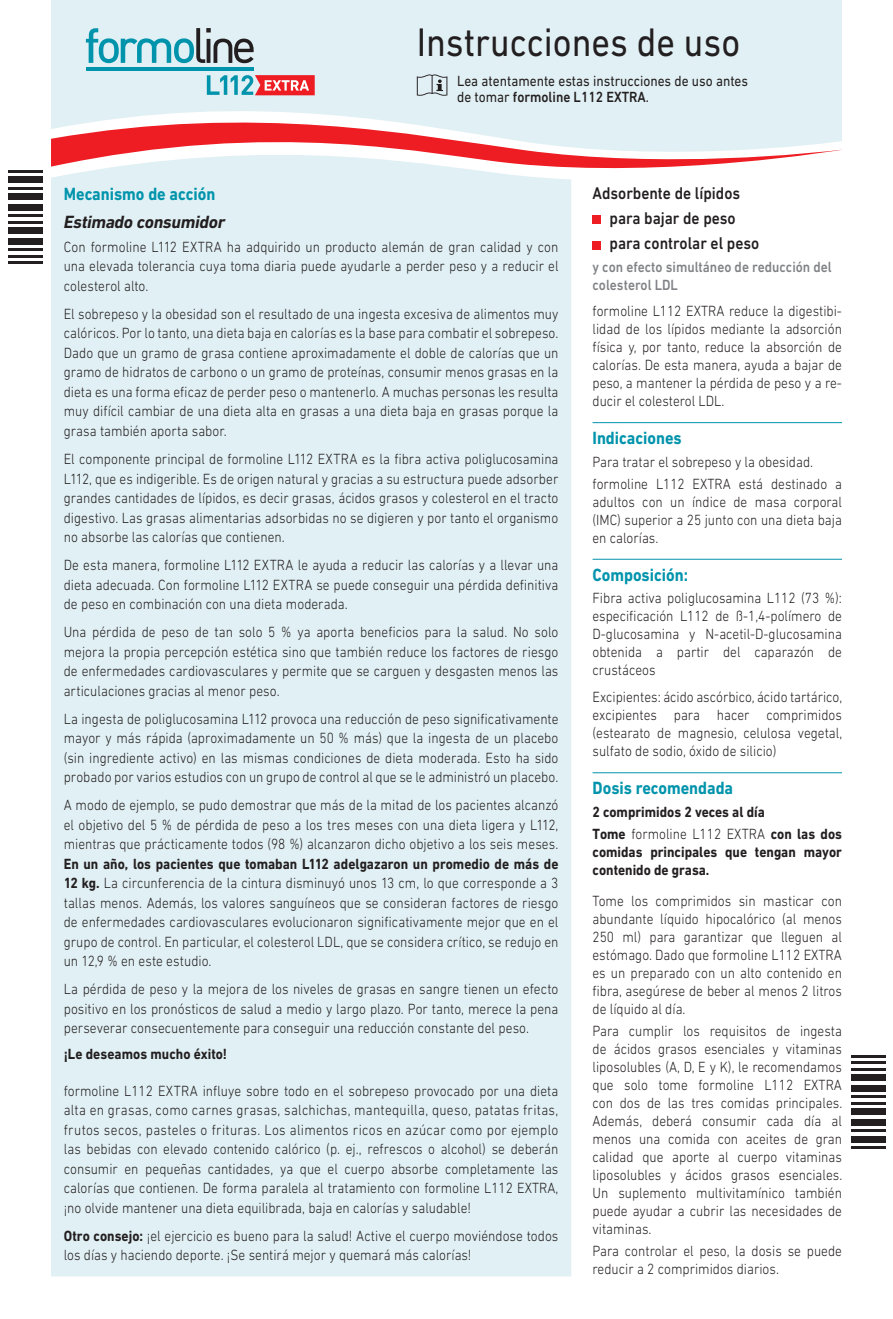
<style>
.page{position:relative;width:893px;height:1319px;background:#fff}
.page>*{position:absolute;margin:0;border:0;box-sizing:border-box;transform-origin:0 0}
.t1{font:40.5px "DIN Next LT Pro";color:#231f20;scale:.9 1}
.t2{font:700 18px "DIN Next LT Pro";color:#0094ac;scale:.9 1}
.t3{font:italic 700 18px "DIN Next LT Pro";letter-spacing:-.015em;color:#231f20}
.t4{font:500 17.25px/25.2px "DIN Next LT Pro";color:#231f20;scale:.9 1}
.t5{font:300 15px/19.5px "DIN Next LT Pro";color:#231f20;text-align:justify;scale:.9 1}
.t6{font:700 15px/22.2px "DIN Next LT Pro";color:#231f20;scale:.9 1}
.t7{font:15px/16.5px "DIN Next LT Pro";color:#231f20;scale:.9 1}
.t8{font:500 15px/18px "DIN Next LT Pro";color:#808285;scale:.9 1}
.s1{font-weight:500}
.s2{font-weight:700}
.s3{font-weight:300}
</style>
<div class="page">
<div style="left:51px;top:179px;width:520px;height:1097px;background:#e1f0f4"></div>
<div style="left:51px;top:0;width:791px;height:103px;background:#e1f0f4"></div>
<svg style="left:417px;top:74px;width:30px;height:22px"></svg>
<hr style="left:592px;top:422px;width:250px;height:1px;background:#0094ac">
<hr style="left:592px;top:559px;width:250px;height:1px;background:#0094ac">
<hr style="left:592px;top:772px;width:250px;height:1px;background:#0094ac">
<div style="left:592px;top:215px;width:9px;height:9px;background:#ee1d23"></div>
<div style="left:592px;top:241px;width:9px;height:8px;background:#ee1d23"></div>
<svg style="left:51px;top:103px;width:791px;height:76px;fill:#e8f0f4"></svg>
<hr style="left:86px;top:67px;width:167px;height:4px;background:#0094ac">
<svg style="left:86px;top:28px;width:168px;height:35px;background:#99c2ca"></svg>
<svg style="left:207px;top:75px;width:108px;height:20px;background:#c08991"></svg>
<hr style="left:851px;top:1146px;width:34px;height:2px;background:#231f20">
<hr style="left:851px;top:1129px;width:34px;height:2px;background:#231f20">
<div style="left:851px;top:1074px;width:34px;height:6px;background:#231f20"></div>
<div style="left:851px;top:1135px;width:34px;height:7px;background:#231f20"></div>
<div style="left:851px;top:1118px;width:34px;height:7px;background:#231f20"></div>
<hr style="left:851px;top:1067px;width:34px;height:2px;background:#231f20">
<div style="left:851px;top:1084px;width:34px;height:7px;background:#231f20"></div>
<hr style="left:851px;top:1061px;width:34px;height:2px;background:#231f20">
<div style="left:851px;top:1108px;width:34px;height:6px;background:#231f20"></div>
<hr style="left:851px;top:1101px;width:34px;height:2px;background:#231f20">
<hr style="left:851px;top:1054px;width:34px;height:3px;background:#231f20">
<hr style="left:851px;top:1095px;width:34px;height:2px;background:#231f20">
<hr style="left:9px;top:170px;width:34px;height:2px;background:#231f20">
<hr style="left:9px;top:187px;width:34px;height:2px;background:#231f20">
<div style="left:9px;top:238px;width:34px;height:6px;background:#231f20"></div>
<div style="left:9px;top:176px;width:34px;height:7px;background:#231f20"></div>
<div style="left:9px;top:193px;width:34px;height:7px;background:#231f20"></div>
<hr style="left:9px;top:249px;width:34px;height:2px;background:#231f20">
<div style="left:9px;top:227px;width:34px;height:7px;background:#231f20"></div>
<hr style="left:9px;top:255px;width:34px;height:2px;background:#231f20">
<div style="left:9px;top:204px;width:34px;height:6px;background:#231f20"></div>
<hr style="left:9px;top:215px;width:34px;height:2px;background:#231f20">
<hr style="left:9px;top:261px;width:34px;height:3px;background:#231f20">
<hr style="left:9px;top:221px;width:34px;height:2px;background:#231f20">
<h1 class="t1" style="left:417px;top:19px;width:361px">Instrucciones de uso</h1>
<p class="t7" style="left:457px;top:72px;width:325px">Lea atentamente estas instrucciones de uso antes de tomar <span class="s1">formoline L112 EXTRA</span>.</p>
<p class="t2" style="left:64px;top:183px;width:170px">Mecanismo de acción</p>
<p class="t3" style="left:64px;top:211px;width:163px">Estimado consumidor</p>
<p class="t5" style="left:64px;top:237px;width:551px">Con formoline L112 EXTRA ha adquirido un producto alemán de gran calidad y con una elevada tolerancia cuya toma diaria puede ayudarle a perder peso y a reducir el colesterol alto.</p>
<p class="t5" style="left:64px;top:304px;width:551px">El sobrepeso y la obesidad son el resultado de una ingesta excesiva de alimentos muy calóricos. Por lo tanto, una dieta baja en calorías es la base para combatir el sobrepeso.<br>Dado que un gramo de grasa contiene aproximadamente el doble de calorías que un gramo de hidratos de carbono o un gramo de proteínas, consumir menos grasas en la dieta es una forma eficaz de perder peso o mantenerlo. A muchas personas les resulta muy difícil cambiar de una dieta alta en grasas a una dieta baja en grasas porque la grasa también aporta sabor.</p>
<p class="t5" style="left:64px;top:449px;width:551px">El componente principal de formoline L112 EXTRA es la fibra activa poliglucosamina L112, que es indigerible. Es de origen natural y gracias a su estructura puede adsorber grandes cantidades de lípidos, es decir grasas, ácidos grasos y colesterol en el tracto digestivo. Las grasas alimentarias adsorbidas no se digieren y por tanto el organismo no absorbe las calorías que contienen.</p>
<p class="t5" style="left:64px;top:555px;width:551px">De esta manera, formoline L112 EXTRA le ayuda a reducir las calorías y a llevar una dieta adecuada. Con formoline L112 EXTRA se puede conseguir una pérdida definitiva de peso en combinación con una dieta moderada.</p>
<p class="t5" style="left:64px;top:622px;width:551px">Una pérdida de peso de tan solo 5 % ya aporta beneficios para la salud. No solo mejora la propia percepción estética sino que también reduce los factores de riesgo de enfermedades cardiovasculares y permite que se carguen y desgasten menos las articulaciones gracias al menor peso.</p>
<p class="t5" style="left:64px;top:708px;width:551px">La ingesta de poliglucosamina L112 provoca una reducción de peso significativamente mayor y más rápida (aproximadamente un 50 % más) que la ingesta de un placebo (sin ingrediente activo) en las mismas condiciones de dieta moderada. Esto ha sido probado por varios estudios con un grupo de control al que se le administró un placebo.</p>
<p class="t5" style="left:64px;top:795px;width:551px">A modo de ejemplo, se pudo demostrar que más de la mitad de los pacientes alcanzó el objetivo del 5 % de pérdida de peso a los tres meses con una dieta ligera y L112, mientras que prácticamente todos (98 %) alcanzaron dicho objetivo a los seis meses.</p>
<p class="t5" style="left:64px;top:853px;width:551px"><span class="s2">En un año, los pacientes que tomaban L112 adelgazaron un promedio de más de 12 kg.</span> La circunferencia de la cintura disminuyó unos 13 cm, lo que corresponde a 3 tallas menos. Además, los valores sanguíneos que se consideran factores de riesgo de enfermedades cardiovasculares evolucionaron significativamente mejor que en el grupo de control. En particular, el colesterol LDL, que se considera crítico, se redujo en un 12,9 % en este estudio.</p>
<p class="t5" style="left:64px;top:979px;width:551px">La pérdida de peso y la mejora de los niveles de grasas en sangre tienen un efecto positivo en los pronósticos de salud a medio y largo plazo. Por tanto, merece la pena perseverar consecuentemente para conseguir una reducción constante del peso.</p>
<p class="t6" style="left:64px;top:1042px;width:183px">¡Le deseamos mucho éxito!</p>
<p class="t5" style="left:64px;top:1080px;width:551px">formoline L112 EXTRA influye sobre todo en el sobrepeso provocado por una dieta alta en grasas, como carnes grasas, salchichas, mantequilla, queso, patatas fritas, frutos secos, pasteles o frituras. Los alimentos ricos en azúcar como por ejemplo las bebidas con elevado contenido calórico (p. ej., refrescos o alcohol) se deberán consumir en pequeñas cantidades, ya que el cuerpo absorbe completamente las calorías que contienen. De forma paralela al tratamiento con formoline L112 EXTRA, ¡no olvide mantener una dieta equilibrada, baja en calorías y saludable!</p>
<p class="t5" style="left:64px;top:1225px;width:551px"><span class="s2">Otro consejo:</span> ¡el ejercicio es bueno para la salud! Active el cuerpo moviéndose todos los días y haciendo deporte. ¡Se sentirá mejor y quemará más calorías!</p>
<p class="t4" style="left:610px;top:180px;width:168px;text-indent:-17px">Adsorbente de lípidos para bajar de peso para controlar el peso</p>
<p class="t8" style="left:592px;top:257px;width:267px">y con efecto simultáneo de reducción del colesterol LDL</p>
<p class="t5" style="left:592px;top:302px;width:279px;line-height:18px">formoline L112 EXTRA reduce la digestibi&shy;lidad de los lípidos mediante la adsorción física y, por tanto, reduce la absorción de calorías. De esta manera, ayuda a bajar de peso, a mantener la pérdida de peso y a re&shy;ducir el colesterol LDL.</p>
<p class="t2" style="left:592px;top:427px;width:101px">Indicaciones</p>
<p class="t5" style="left:592px;top:450px;width:279px;line-height:22.2px">Para tratar el sobrepeso y la obesidad. formoline L112 EXTRA está destinado a</p>
<p class="t5" style="left:592px;top:492px;width:279px;line-height:18px">adultos con un índice de masa corporal (IMC) superior a 25 junto con una dieta baja en calorías.</p>
<p class="t2" style="left:592px;top:564px;width:108px">Composición:</p>
<p class="t5" style="left:592px;top:589px;width:279px;line-height:18px">Fibra activa poliglucosamina L112 (73 %): especificación L112 de ß-1,4-polímero de D-glucosamina y N-acetil-D-glucosamina obtenida a partir del caparazón de crustáceos</p>
<p class="t5" style="left:592px;top:687px;width:279px;line-height:18px">Excipientes: ácido ascórbico, ácido tartárico, excipientes para hacer comprimidos (estearato de magnesio, celulosa vegetal, sulfato de sodio, óxido de silicio)</p>
<p class="t2" style="left:592px;top:777px;width:158px">Dosis recomendada</p>
<p class="t6" style="left:592px;top:800px;width:279px">2 comprimidos 2 veces al día<br>Tome <span class="s3">formoline L112 EXTRA</span> con las dos</p>
<p class="t6" style="left:592px;top:842px;width:279px;line-height:18px">comidas principales que tengan mayor contenido de grasa.</p>
<p class="t5" style="left:592px;top:891px;width:279px;line-height:18px">Tome los comprimidos sin masticar con abundante líquido hipocalórico (al menos 250 ml) para garantizar que lleguen al estómago. Dado que formoline L112 EXTRA es un preparado con un alto contenido en fibra, asegúrese de beber al menos 2 litros de líquido al día.</p>
<p class="t5" style="left:592px;top:1021px;width:279px;line-height:18px">Para cumplir los requisitos de ingesta de ácidos grasos esenciales y vitaminas liposolubles (A, D, E y K), le recomendamos que solo tome formoline L112 EXTRA con dos de las tres comidas principales.<br>Además, deberá consumir cada día al menos una comida con aceites de gran calidad que aporte al cuerpo vitaminas liposolubles y ácidos grasos esenciales.<br>Un suplemento multivitamínico también puede ayudar a cubrir las necesidades de vitaminas.</p>
<p class="t5" style="left:592px;top:1241px;width:279px;line-height:18px">Para controlar el peso, la dosis se puede reducir a 2 comprimidos diarios.</p>
</div>
